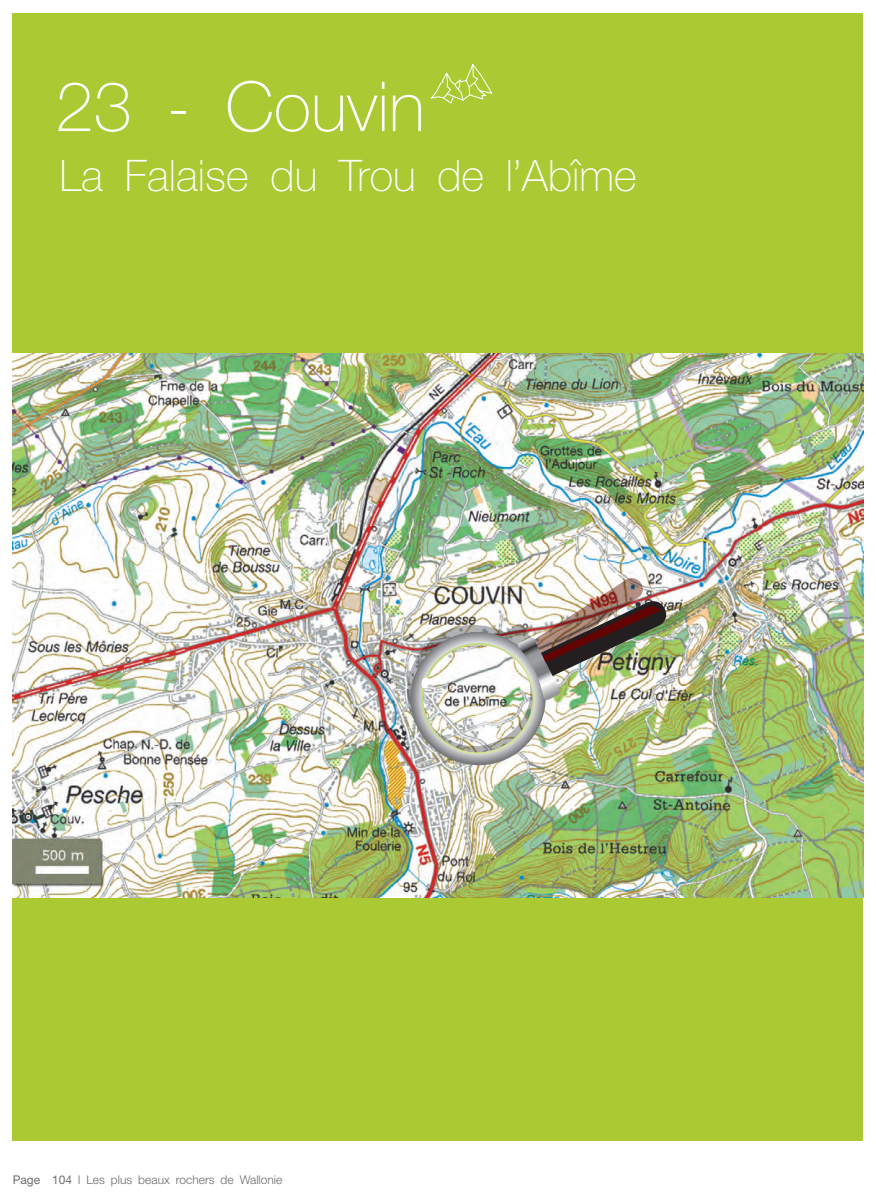
<style>
.page{position:relative;width:876px;height:1200px;background:#fff}
.page>*{position:absolute;margin:0;border:0;box-sizing:border-box;transform-origin:0 0}
.t1{font:100 69px "Helvetica Neue";color:#fff}
.t2{font:100 43.5px "Helvetica Neue";color:#fff}
.t3{font:300 12px "Helvetica Neue";color:#6c6d70}
.s1{font-weight:400}
</style>
<div class="page">
<div style="left:13px;top:13px;width:850px;height:1127px;background:#aac932"></div>
<img style="left:13px;top:353px;width:850px;height:544px">
<img style="left:402px;top:577px;width:270px;height:188px">
<svg style="left:430px;top:63px;width:63px;height:41px"></svg>
<h1 class="t1" style="left:55px;top:67px;width:371px">23 - Couvin</h1>
<h2 class="t2" style="left:60px;top:151px;width:579px">La Falaise du Trou de l’Abîme</h2>
<p class="t3" style="left:13px;top:1171px;width:271px"><span class="s1">Page 104</span> l Les plus beaux rochers de Wallonie</p>
</div>
